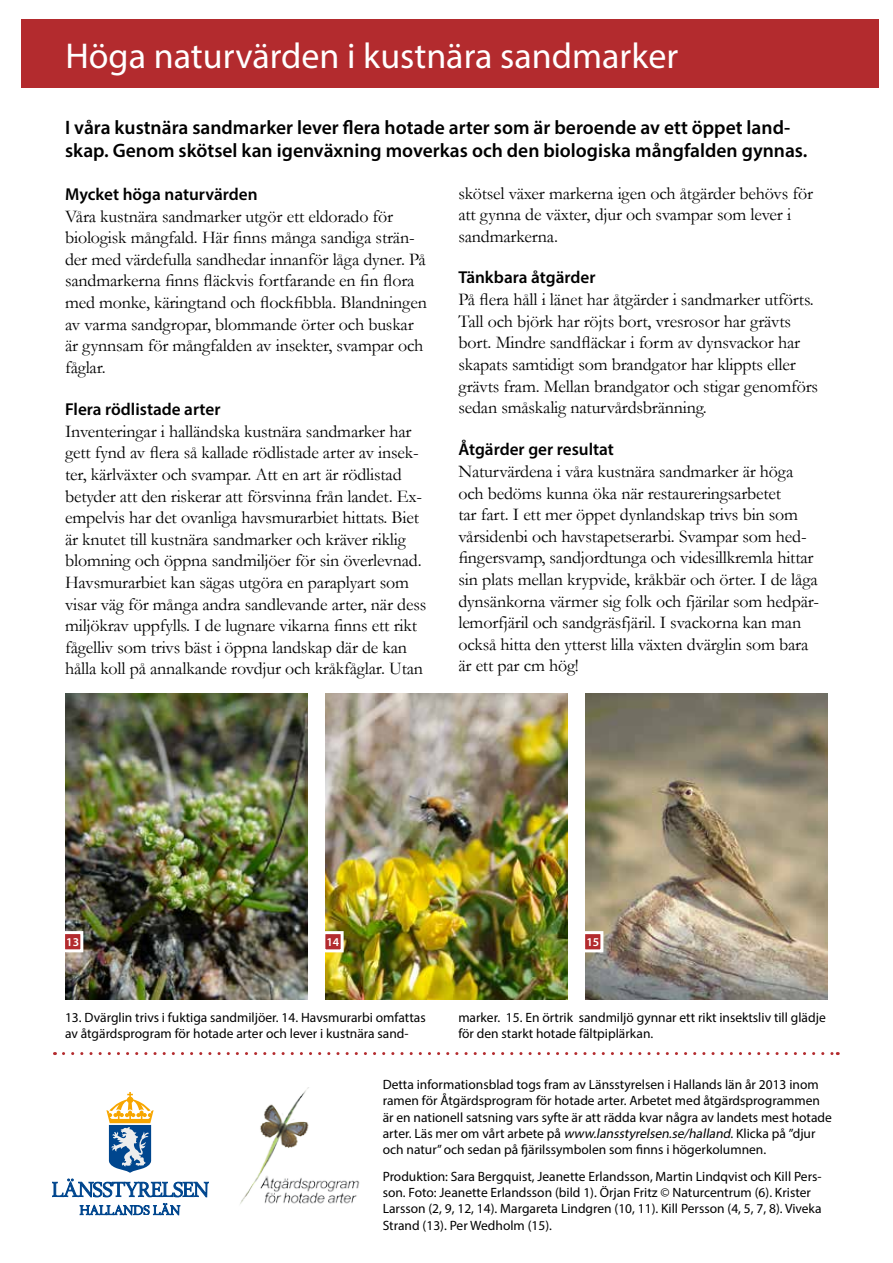
<style>
.page{position:relative;width:893px;height:1263px;background:#fff}
.page>*{position:absolute;margin:0;border:0;box-sizing:border-box;transform-origin:0 0}
.t1{font:36px "Myriad Pro";color:#fff}
.t2{font:600 19.5px/23.4px "Myriad Pro";color:#000}
.t3{font:18px/21.6px "Garamond";letter-spacing:-.01em;color:#000}
.t4{font:600 17.25px "Myriad Pro";color:#000}
.t5{font:13.5px/16.2px "Myriad Pro";color:#000}
.t6{font:600 12px "Myriad Pro";color:#fff}
.s1{font-style:italic}
</style>
<div class="page">
<img style="left:325px;top:693px;width:243px;height:307px">
<img style="left:585px;top:693px;width:242px;height:307px">
<div style="left:21px;top:19px;width:857px;height:68px;background:#b32b2e"></div>
<img style="left:65px;top:693px;width:242px;height:307px">
<div style="left:64px;top:932px;width:18px;height:19px;background:#b32b2e"></div>
<div style="left:62px;top:931px;width:21px;height:21px;border:3px solid #fff"></div>
<div style="left:584px;top:933px;width:18px;height:18px;background:#b32b2e"></div>
<div style="left:582px;top:931px;width:21px;height:21px;border:3px solid #fff"></div>
<div style="left:324px;top:933px;width:18px;height:18px;background:#b32b2e"></div>
<div style="left:322px;top:931px;width:22px;height:21px;border:3px solid #fff"></div>
<img style="left:240px;top:1087px;width:120px;height:117px">
<svg style="left:52px;top:1179px;width:157px;height:36px"></svg>
<svg style="left:106px;top:1092px;width:48px;height:81px"></svg>
<svg style="left:63px;top:1052px;width:775px;height:3px"></svg>
<h1 class="t1" style="left:65px;top:33px;width:614px">Höga naturvärden i kustnära sandmarker</h1>
<p class="t2" style="left:65px;top:115px;width:744px">I våra kustnära sandmarker lever flera hotade arter som är beroende av ett öppet land&shy;skap. Genom skötsel kan igenväxning moverkas och den biologiska mångfalden gynnas.</p>
<p class="t4" style="left:65px;top:183px;width:194px">Mycket höga naturvärden</p>
<p class="t3" style="left:65px;top:205px;width:363px">Våra kustnära sandmarker utgör ett eldorado för biologisk mångfald. Här finns många sandiga strän&shy;der med värdefulla sandhedar innanför låga dyner. På sandmarkerna finns fläckvis fortfarande en fin flora med monke, käringtand och flockfibbla. Blandningen av varma sandgropar, blommande örter och buskar är gynnsam för mångfalden av insekter, svampar och fåglar.</p>
<p class="t4" style="left:65px;top:398px;width:157px">Flera rödlistade arter</p>
<p class="t3" style="left:65px;top:420px;width:363px">Inventeringar i halländska kustnära sandmarker har gett fynd av flera så kallade rödlistade arter av insek&shy;ter, kärlväxter och svampar. Att en art är rödlistad betyder att den riskerar att försvinna från landet. Ex&shy;empelvis har det ovanliga havsmurarbiet hittats. Biet är knutet till kustnära sandmarker och kräver riklig blomning och öppna sandmiljöer för sin överlevnad.<br>Havsmurarbiet kan sägas utgöra en paraplyart som visar väg för många andra sandlevande arter, när dess miljökrav uppfylls. I de lugnare vikarna finns ett rikt fågelliv som trivs bäst i öppna landskap där de kan hålla koll på annalkande rovdjur och kråkfåglar. Utan</p>
<p class="t3" style="left:458px;top:182px;width:356px">skötsel växer markerna igen och åtgärder behövs för att gynna de växter, djur och svampar som lever i sandmarkerna.</p>
<p class="t4" style="left:458px;top:267px;width:139px">Tänkbara åtgärder</p>
<p class="t3" style="left:458px;top:288px;width:361px">På flera håll i länet har åtgärder i sandmarker utförts.<br>Tall och björk har röjts bort, vresrosor har grävts bort. Mindre sandfläckar i form av dynsvackor har skapats samtidigt som brandgator har klippts eller grävts fram. Mellan brandgator och stigar genomförs sedan småskalig naturvårdsbränning.</p>
<p class="t4" style="left:458px;top:439px;width:157px">Åtgärder ger resultat</p>
<p class="t3" style="left:458px;top:460px;width:362px">Naturvärdena i våra kustnära sandmarker är höga och bedöms kunna öka när restaureringsarbetet<br>tar fart. I ett mer öppet dynlandskap trivs bin som vårsidenbi och havstapetserarbi. Svampar som hed&shy;fingersvamp, sandjordtunga och videsillkremla hittar sin plats mellan krypvide, kråkbär och örter. I de låga dynsänkorna värmer sig folk och fjärilar som hedpär&shy;lemorfjäril och sandgräsfjäril. I svackorna kan man också hitta den ytterst lilla växten dvärglin som bara är ett par cm hög!</p>
<p class="t6" style="left:66px;top:934px;width:14px">13</p>
<p class="t6" style="left:327px;top:934px;width:14px">14</p>
<p class="t6" style="left:586px;top:934px;width:14px">15</p>
<p class="t5" style="left:65px;top:1009px;width:362px">13. Dvärglin trivs i fuktiga sandmiljöer. 14. Havsmurarbi omfattas av åtgärdsprogram för hotade arter och lever i kustnära sand-</p>
<p class="t5" style="left:458px;top:1009px;width:369px">marker. 15. En örtrik sandmiljö gynnar ett rikt insektsliv till glädje för den starkt hotade fältpiplärkan.</p>
<p class="t5" style="left:383px;top:1076px;width:451px">Detta informationsblad togs fram av Länsstyrelsen i Hallands län år 2013 inom ramen för Åtgärdsprogram för hotade arter. Arbetet med åtgärdsprogrammen är en nationell satsning vars syfte är att rädda kvar några av landets mest hotade arter. Läs mer om vårt arbete på <span class="s1">www.lansstyrelsen.se/halland</span>. Klicka på ”djur och natur” och sedan på fjärilssymbolen som finns i högerkolumnen.</p>
<p class="t5" style="left:383px;top:1168px;width:440px">Produktion: Sara Bergquist, Jeanette Erlandsson, Martin Lindqvist och Kill Pers&shy;son. Foto: Jeanette Erlandsson (bild 1). Örjan Fritz © Naturcentrum (6). Krister Larsson (2, 9, 12, 14). Margareta Lindgren (10, 11). Kill Persson (4, 5, 7, 8). Viveka Strand (13). Per Wedholm (15).</p>
</div>
